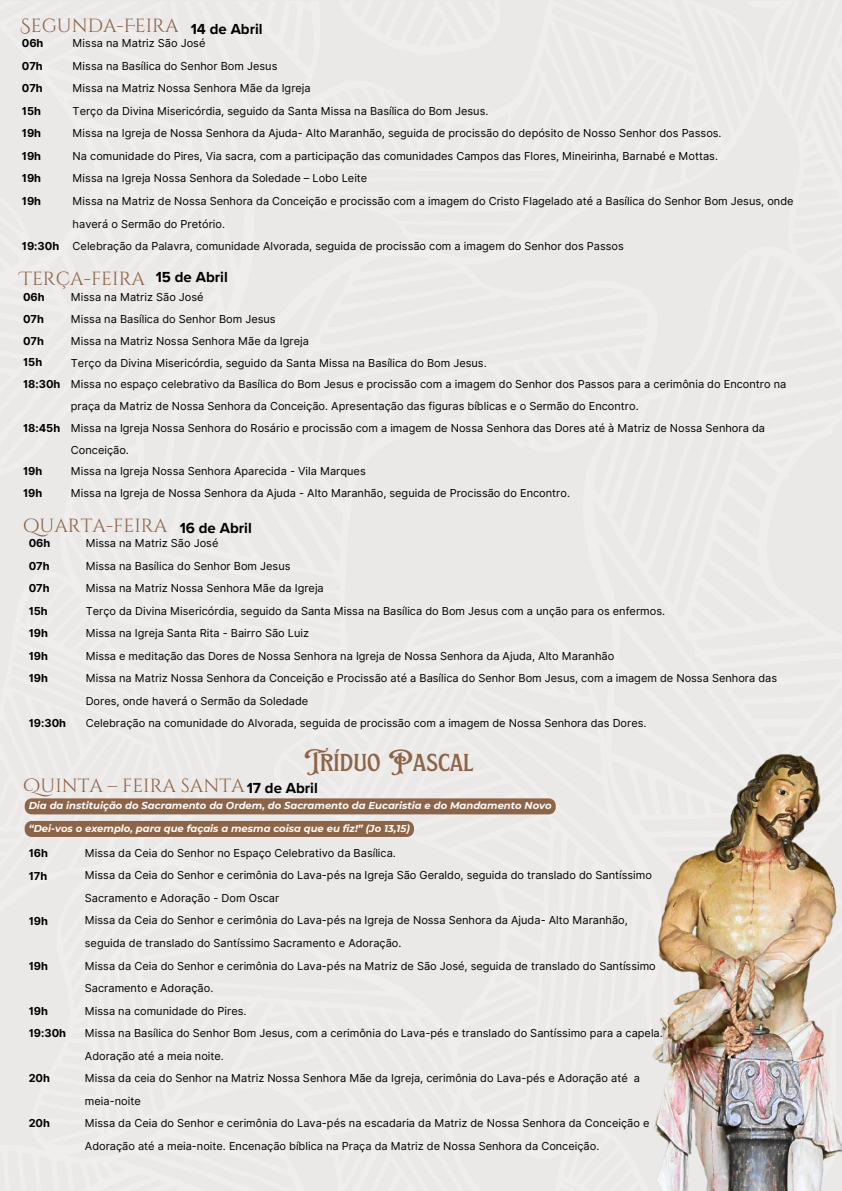
<style>
.page{position:relative;width:842px;height:1191px;background:#fff}
.page>*{position:absolute;margin:0;border:0;box-sizing:border-box;transform-origin:0 0}
.t1{font:30px "EFCO Brookshire";letter-spacing:.005em;color:#8c6448}
.t2{font:19px "Cinzel Decorative";color:#8c6448}
.t3{font:700 15px "Proxima Nova";color:#000}
.t4{font:11px/22.5px "Inter";color:#000}
.t5{font:700 11px/22.5px "Inter";color:#000}
.t6{font:italic 700 10px "Montserrat";color:#fffcfc}
</style>
<div class="page">
<div style="left:0;top:1px;width:266px;height:478px;background:#ebe9e8"></div>
<div style="left:60px;top:248px;width:522px;height:483px;background:#ebe9e8"></div>
<div style="left:582px;top:264px;width:260px;height:407px;background:#ebe9e8"></div>
<div style="left:266px;top:0;width:479px;height:264px;background:#ebe9e8"></div>
<div style="left:32px;top:857px;width:468px;height:333px;background:#ebe9e8"></div>
<div style="left:339px;top:0;width:162px;height:55px;background:#ebe9e8"></div>
<div style="left:0;top:1113px;width:317px;height:77px;background:#ebe9e8"></div>
<div style="left:550px;top:1158px;width:86px;height:32px;background:#ebe9e8"></div>
<div style="left:745px;top:0;width:97px;height:273px;background:#ebe9e8"></div>
<div style="left:0;top:571px;width:222px;height:365px;background:#ebe9e8"></div>
<div style="left:273px;top:599px;width:390px;height:559px;background:#ebe9e8"></div>
<img style="left:636px;top:671px;width:206px;height:519px">
<svg style="left:781px;top:790px;width:4px;height:4px"></svg>
<div style="left:25px;top:820px;width:389px;height:16px;background:#8c6448"></div>
<div style="left:25px;top:798px;width:531px;height:16px;background:#8c6448"></div>
<p class="t2" style="left:20px;top:14px;width:160px">SEGUNDA-FEIRA</p>
<p class="t4" style="left:73px;top:32px;width:134px">Missa na Matriz São José</p>
<p class="t4" style="left:73px;top:55px;width:206px">Missa na Basílica do Senhor Bom Jesus</p>
<p class="t4" style="left:73px;top:77px;width:240px">Missa na Matriz Nossa Senhora Mãe da Igreja</p>
<p class="t4" style="left:73px;top:100px;width:417px">Terço da Divina Misericórdia, seguido da Santa Missa na Basílica do Bom Jesus.</p>
<h2 class="t4" style="left:73px;top:122px;width:650px">Missa na Igreja de Nossa Senhora da Ajuda- Alto Maranhão, seguida de procissão do depósito de Nosso Senhor dos Passos.</h2>
<h3 class="t4" style="left:73px;top:145px;width:647px">Na comunidade do Pires, Via sacra, com a participação das comunidades Campos das Flores, Mineirinha, Barnabé e Mottas.</h3>
<h4 class="t4" style="left:73px;top:167px;width:296px">Missa na Igreja Nossa Senhora da Soledade – Lobo Leite</h4>
<h4 class="t4" style="left:73px;top:190px;width:722px">Missa na Matriz de Nossa Senhora da Conceição e procissão com a imagem do Cristo Flagelado até a Basílica do Senhor Bom Jesus, onde haverá o Sermão do Pretório.</h4>
<h4 class="t4" style="left:73px;top:235px;width:553px">Celebração da Palavra, comunidade Alvorada, seguida de procissão com a imagem do Senhor dos Passos</h4>
<h4 class="t3" style="left:191px;top:20px;width:73px">14 de Abril</h4>
<p class="t5" style="left:22px;top:32px;width:23px">06h<br>07h<br>07h<br>15h<br>19h<br>19h<br>19h<br>19h</p>
<p class="t5" style="left:22px;top:235px;width:39px">19:30h</p>
<p class="t2" style="left:20px;top:266px;width:126px">TERÇA-FEIRA</p>
<p class="t4" style="left:71px;top:286px;width:134px">Missa na Matriz São José</p>
<p class="t4" style="left:71px;top:308px;width:206px">Missa na Basílica do Senhor Bom Jesus</p>
<p class="t4" style="left:71px;top:329px;width:240px">Missa na Matriz Nossa Senhora Mãe da Igreja</p>
<p class="t4" style="left:71px;top:351px;width:417px">Terço da Divina Misericórdia, seguido da Santa Missa na Basílica do Bom Jesus.</p>
<p class="t4" style="left:71px;top:373px;width:717px;line-height:21.8px">Missa no espaço celebrativo da Basílica do Bom Jesus e procissão com a imagem do Senhor dos Passos para a cerimônia do Encontro na praça da Matriz de Nossa Senhora da Conceição. Apresentação das figuras bíblicas e o Sermão do Encontro.</p>
<h2 class="t4" style="left:71px;top:417px;width:696px;line-height:21.8px">Missa na Igreja Nossa Senhora do Rosário e procissão com a imagem de Nossa Senhora das Dores até à Matriz de Nossa Senhora da<br>Conceição.</h2>
<h3 class="t4" style="left:71px;top:460px;width:296px">Missa na Igreja Nossa Senhora Aparecida - Vila Marques</h3>
<h4 class="t4" style="left:71px;top:482px;width:501px">Missa na Igreja de Nossa Senhora da Ajuda - Alto Maranhão, seguida de Procissão do Encontro.</h4>
<p class="t3" style="left:156px;top:268px;width:74px">15 de Abril</p>
<h4 class="t5" style="left:23px;top:286px;width:39px;line-height:21.8px">06h<br>07h<br>07h<br>15h<br>18:30h</h4>
<p class="t5" style="left:23px;top:416px;width:39px">18:45h</p>
<p class="t5" style="left:23px;top:460px;width:21px;line-height:21.8px">19h<br>19h</p>
<p class="t2" style="left:23px;top:513px;width:146px">QUARTA-FEIRA</p>
<p class="t4" style="left:86px;top:532px;width:134px">Missa na Matriz São José</p>
<p class="t4" style="left:86px;top:554px;width:206px">Missa na Basílica do Senhor Bom Jesus</p>
<p class="t4" style="left:86px;top:577px;width:240px">Missa na Matriz Nossa Senhora Mãe da Igreja</p>
<p class="t4" style="left:86px;top:599px;width:581px">Terço da Divina Misericórdia, seguido da Santa Missa na Basílica do Bom Jesus com a unção para os enfermos.</p>
<p class="t4" style="left:86px;top:622px;width:225px">Missa na Igreja Santa Rita - Bairro São Luiz</p>
<p class="t4" style="left:86px;top:644px;width:530px">Missa e meditação das Dores de Nossa Senhora na Igreja de Nossa Senhora da Ajuda, Alto Maranhão</p>
<h1 class="t4" style="left:86px;top:667px;width:693px">Missa na Matriz Nossa Senhora da Conceição e Procissão até a Basílica do Senhor Bom Jesus, com a imagem de Nossa Senhora das<br>Dores, onde haverá o Sermão da Soledade</h1>
<h2 class="t4" style="left:86px;top:712px;width:562px">Celebração na comunidade do Alvorada, seguida de procissão com a imagem de Nossa Senhora das Dores.</h2>
<p class="t3" style="left:180px;top:519px;width:74px">16 de Abril</p>
<h3 class="t5" style="left:29px;top:532px;width:23px">06h<br>07h<br>07h<br>15h<br>19h<br>19h<br>19h</h3>
<h4 class="t5" style="left:29px;top:712px;width:39px">19:30h</h4>
<p class="t1" style="left:304px;top:743px;width:171px">Tríduo Pascal</p>
<h4 class="t2" style="left:23px;top:773px;width:223px">QUINTA – FEIRA SANTA</h4>
<p class="t3" style="left:247px;top:778px;width:73px">17 de Abril</p>
<p class="t6" style="left:29px;top:799px;width:524px">Dia da instituição do Sacramento da Ordem, do Sacramento da Eucaristia e do Mandamento Novo</p>
<p class="t6" style="left:29px;top:822px;width:383px">“Dei-vos o exemplo, para que façais a mesma coisa que eu fiz!” (Jo 13,15)</p>
<h4 class="t5" style="left:29px;top:841px;width:21px">16h<br>17h</h4>
<h4 class="t5" style="left:29px;top:909px;width:21px">19h</h4>
<h4 class="t5" style="left:29px;top:954px;width:21px">19h</h4>
<h4 class="t5" style="left:29px;top:999px;width:21px">19h</h4>
<h4 class="t5" style="left:29px;top:1021px;width:39px">19:30h</h4>
<h4 class="t5" style="left:29px;top:1066px;width:23px">20h</h4>
<h4 class="t5" style="left:29px;top:1111px;width:23px">20h</h4>
<p class="t4" style="left:85px;top:841px;width:312px">Missa da Ceia do Senhor no Espaço Celebrativo da Basílica.</p>
<h2 class="t4" style="left:85px;top:864px;width:569px">Missa da Ceia do Senhor e cerimônia do Lava-pés na Igreja São Geraldo, seguida do translado do Santíssimo<br>Sacramento e Adoração - Dom Oscar</h2>
<h3 class="t4" style="left:85px;top:909px;width:544px">Missa da Ceia do Senhor e cerimônia do Lava-pés na Igreja de Nossa Senhora da Ajuda- Alto Maranhão, seguida de translado do Santíssimo Sacramento e Adoração.</h3>
<h4 class="t4" style="left:85px;top:954px;width:572px">Missa da Ceia do Senhor e cerimônia do Lava-pés na Matriz de São José, seguida de translado do Santíssimo<br>Sacramento e Adoração.</h4>
<h4 class="t4" style="left:85px;top:999px;width:163px">Missa na comunidade do Pires.</h4>
<p class="t4" style="left:85px;top:1021px;width:579px">Missa na Basílica do Senhor Bom Jesus, com a cerimônia do Lava-pés e translado do Santíssimo para a capela.<br>Adoração até a meia noite.</p>
<p class="t4" style="left:85px;top:1066px;width:557px">Missa da ceia do Senhor na Matriz Nossa Senhora Mãe da Igreja, cerimônia do Lava-pés e Adoração até a meia-noite</p>
<p class="t4" style="left:85px;top:1111px;width:566px">Missa da Ceia do Senhor e cerimônia do Lava-pés na escadaria da Matriz de Nossa Senhora da Conceição e<br>Adoração até a meia-noite. Encenação bíblica na Praça da Matriz de Nossa Senhora da Conceição.</p>
</div>
